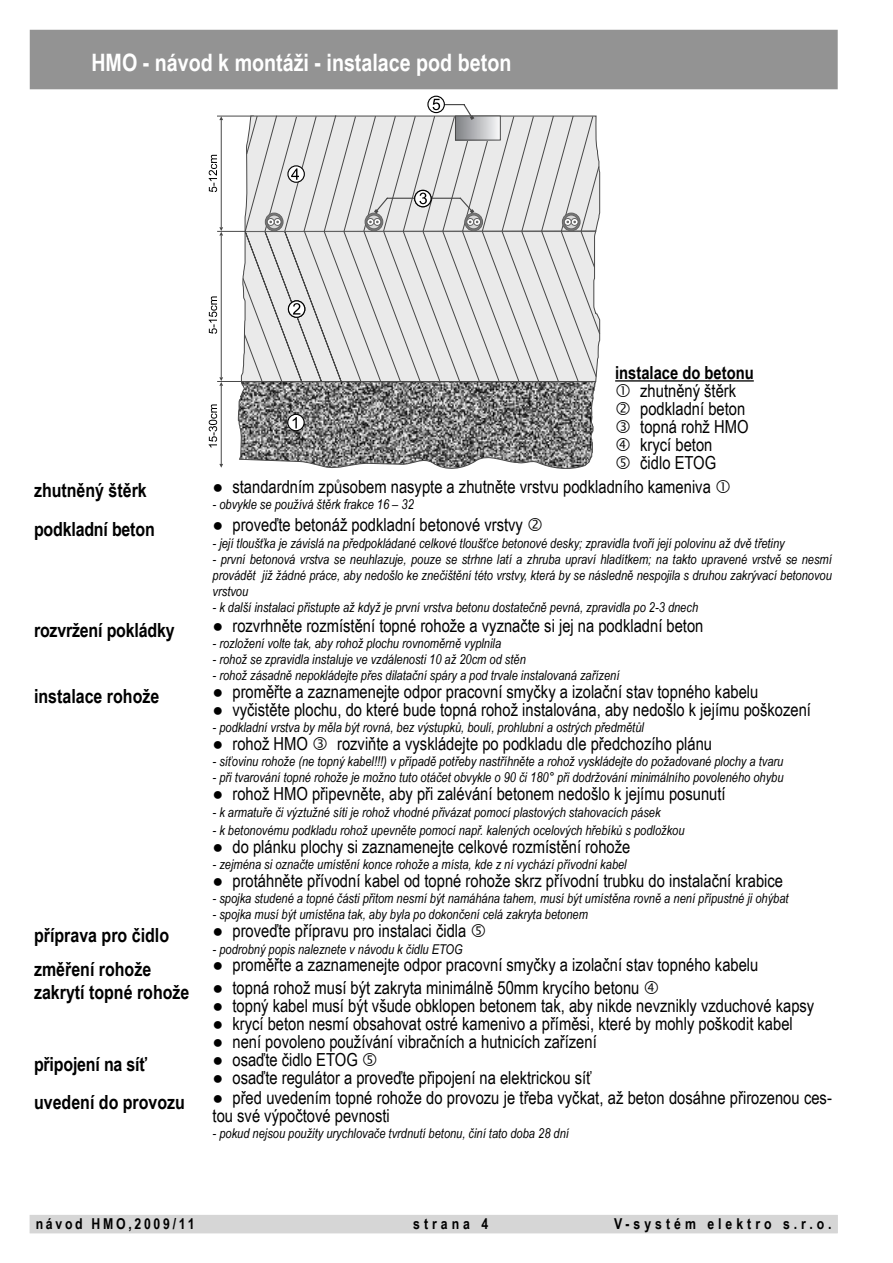
<style>
.page{position:relative;width:893px;height:1263px;background:#fff}
.page>*{position:absolute;margin:0;border:0;box-sizing:border-box;transform-origin:0 0}
.t1{font:700 24px "Arial Narrow";color:#fff}
.t2{font:700 19.5px "Arial Narrow";color:#000}
.t3{font:18px/18px "Arial Narrow";color:#000}
.t4{font:700 18px "Arial Narrow";color:#000}
.t5{font:700 15px "Arial Narrow";letter-spacing:.18em;color:#000}
.t6{font:700 15px "Arial Narrow";letter-spacing:.265em;color:#000}
.t7{font:italic 13.5px/16.2px "Arial Narrow";color:#000;text-align:justify}
.s1{font-weight:700;font-size:19.5px}
</style>
<div class="page">
<div style="left:30px;top:1215px;width:808px;height:18px;background:#d6d6d6"></div>
<hr style="left:217px;top:116px;width:37px;height:1px;background:#484848">
<hr style="left:217px;top:231px;width:33px;height:1px;background:#484848">
<hr style="left:221px;top:120px;width:1px;height:107px;background:#484848">
<svg style="left:219px;top:116px;width:4px;height:4px"></svg>
<hr style="left:221px;top:235px;width:1px;height:142px;background:#484848">
<svg style="left:219px;top:227px;width:4px;height:9px"></svg>
<svg style="left:209px;top:296px;width:8px;height:38px"></svg>
<svg style="left:242px;top:230px;width:358px;height:152px"></svg>
<svg style="left:209px;top:155px;width:8px;height:37px"></svg>
<svg style="left:209px;top:377px;width:387px;height:92px"></svg>
<svg style="left:288px;top:301px;width:17px;height:16px"></svg>
<div style="left:288px;top:300px;width:17px;height:18px;border:1px solid #000;border-radius:50%"></div>
<svg style="left:293px;top:303px;width:7px;height:12px"></svg>
<div style="left:427px;top:96px;width:18px;height:17px;border:1px solid #000;border-radius:50%"></div>
<svg style="left:244px;top:99px;width:356px;height:133px"></svg>
<hr style="left:615px;top:380px;width:139px;height:2px;background:#000">
<div style="left:30px;top:30px;width:808px;height:59px;background:#939393"></div>
<h1 class="t1" style="left:91px;top:44px;width:421px">HMO - návod k montáži - instalace pod beton</h1>
<h3 class="t4" style="left:615px;top:359px;width:140px">instalace do betonu</h3>
<h3 class="t3" style="left:640px;top:381px;width:110px">zhutněný štěrk podkladní beton topná rohž HMO krycí beton<br>čidlo ETOG</h3>
<h2 class="t2" style="left:34px;top:475px;width:114px">zhutněný štěrk</h2>
<h3 class="t3" style="left:213px;top:477px;width:500px">● standardním způsobem nasypte a zhutněte vrstvu podkladního kameniva</h3>
<p class="t7" style="left:213px;top:496px;width:203px">- obvykle se používá štěrk frakce 16 – 32</p>
<h2 class="t2" style="left:34px;top:514px;width:122px">podkladní beton</h2>
<h3 class="t3" style="left:213px;top:515px;width:312px">● proveďte betonáž podkladní betonové vrstvy</h3>
<p class="t7" style="left:213px;top:534px;width:574px">- její tloušťka je závislá na předpokládané celkové tloušťce betonové desky; zpravidla tvoří její polovinu až dvě třetiny</p>
<p class="t7" style="left:213px;top:551px;width:621px">- první betonová vrstva se neuhlazuje, pouze se strhne latí a zhruba upraví hladítkem; na takto upravené vrstvě se nesmí provádět již žádné práce, aby nedošlo ke znečištění této vrstvy, která by se následně nespojila s druhou zakrývací betonovou vrstvou</p>
<p class="t7" style="left:213px;top:599px;width:487px">- k další instalaci přistupte až když je první vrstva betonu dostatečně pevná, zpravidla po 2-3 dnech</p>
<h2 class="t2" style="left:34px;top:615px;width:142px">rozvržení pokládky</h2>
<h3 class="t3" style="left:213px;top:616px;width:492px">● rozvrhněte rozmístění topné rohože a vyznačte si jej na podkladní beton</h3>
<p class="t7" style="left:213px;top:635px;width:290px">- rozložení volte tak, aby rohož plochu rovnoměrně vyplnila</p>
<p class="t7" style="left:213px;top:651px;width:315px">- rohož se zpravidla instaluje ve vzdálenosti 10 až 20cm od stěn</p>
<p class="t7" style="left:213px;top:667px;width:408px">- rohož zásadně nepokládejte přes dilatační spáry a pod trvale instalovaná zařízení</p>
<h2 class="t2" style="left:34px;top:681px;width:127px">instalace rohože</h2>
<h3 class="t3" style="left:213px;top:682px;width:547px">● proměřte a zaznamenejte odpor pracovní smyčky a izolační stav topného kabelu</h3>
<h3 class="t3" style="left:213px;top:700px;width:600px">● vyčistěte plochu, do které bude topná rohož instalována, aby nedošlo k jejímu poškození</h3>
<p class="t7" style="left:213px;top:719px;width:433px">- podkladní vrstva by měla být rovná, bez výstupků, boulí, prohlubní a ostrých předmětůl</p>
<h3 class="t3" style="left:213px;top:734px;width:97px">● rohož HMO</h3>
<h3 class="t3" style="left:337px;top:734px;width:376px">rozviňte a vyskládejte po podkladu dle předchozího plánu</h3>
<p class="t7" style="left:213px;top:753px;width:572px">- síťovinu rohože (ne topný kabel!!!) v případě potřeby nastříhněte a rohož vyskládejte do požadované plochy a tvaru</p>
<p class="t7" style="left:213px;top:769px;width:572px">- při tvarování topné rohože je možno tuto otáčet obvykle o 90 či 180° při dodržování minimálního povoleného ohybu</p>
<h3 class="t3" style="left:213px;top:784px;width:514px">● rohož HMO připevněte, aby při zalévání betonem nedošlo k jejímu posunutí</h3>
<p class="t7" style="left:213px;top:803px;width:449px">- k armatuře či výztužné síti je rohož vhodné přivázat pomocí plastových stahovacích pásek</p>
<p class="t7" style="left:213px;top:821px;width:473px">- k betonovému podkladu rohož upevněte pomocí např. kalených ocelových hřebíků s podložkou</p>
<h3 class="t3" style="left:213px;top:836px;width:419px">● do plánku plochy si zaznamenejte celkové rozmístění rohože</h3>
<p class="t7" style="left:213px;top:856px;width:416px">- zejména si označte umístění konce rohože a místa, kde z ní vychází přívodní kabel</p>
<h3 class="t3" style="left:213px;top:871px;width:572px">● protáhněte přívodní kabel od topné rohože skrz přívodní trubku do instalační krabice</h3>
<p class="t7" style="left:213px;top:890px;width:577px">- spojka studené a topné části přitom nesmí být namáhána tahem, musí být umístěna rovně a není přípustné ji ohýbat</p>
<p class="t7" style="left:213px;top:906px;width:377px">- spojka musí být umístěna tak, aby byla po dokončení celá zakryta betonem</p>
<h2 class="t2" style="left:34px;top:920px;width:137px">příprava pro čidlo</h2>
<h3 class="t3" style="left:213px;top:921px;width:255px">● proveďte přípravu pro instalaci čidla</h3>
<p class="t7" style="left:213px;top:940px;width:252px">- podrobný popis naleznete v návodu k čidlu ETOG</p>
<h2 class="t2" style="left:34px;top:954px;width:119px">změření rohože</h2>
<h3 class="t3" style="left:34px;top:952px;width:726px;line-height:23.2px;text-indent:179px">● proměřte a zaznamenejte odpor pracovní smyčky a izolační stav topného kabelu <span class="s1">zakrytí topné rohože</span> ● topná rohož musí být zakryta minimálně 50mm krycího betonu</h3>
<h3 class="t3" style="left:213px;top:996px;width:603px">● topný kabel musí být všude obklopen betonem tak, aby nikde nevznikly vzduchové kapsy</h3>
<h3 class="t3" style="left:213px;top:1014px;width:582px">● krycí beton nesmí obsahovat ostré kamenivo a příměsi, které by mohly poškodit kabel</h3>
<h3 class="t3" style="left:213px;top:1032px;width:386px">● není povoleno používání vibračních a hutnicích zařízení</h3>
<h2 class="t2" style="left:34px;top:1049px;width:115px">připojení na síť</h2>
<h3 class="t3" style="left:213px;top:1050px;width:147px">● osaďte čidlo ETOG</h3>
<h3 class="t3" style="left:213px;top:1068px;width:381px">● osaďte regulátor a proveďte připojení na elektrickou síť</h3>
<h2 class="t2" style="left:34px;top:1087px;width:153px">uvedení do provozu</h2>
<h3 class="t3" style="left:213px;top:1088px;width:621px">● před uvedením topné rohože do provozu je třeba vyčkat, až beton dosáhne přirozenou ces&shy;tou své výpočtové pevnosti</h3>
<p class="t7" style="left:213px;top:1125px;width:358px">- pokud nejsou použity urychlovače tvrdnutí betonu, činí tato doba 28 dní</p>
<p class="t5" style="left:36px;top:1212px;width:160px">návod HMO,2009/11</p>
<p class="t5" style="left:413px;top:1212px;width:77px">strana 4</p>
<p class="t6" style="left:614px;top:1212px;width:219px">V-systém elektro s.r.o.</p>
<p class="t5" style="left:92px;top:1212px;width:136px">OTN2-IR,2008/05</p>
</div>
